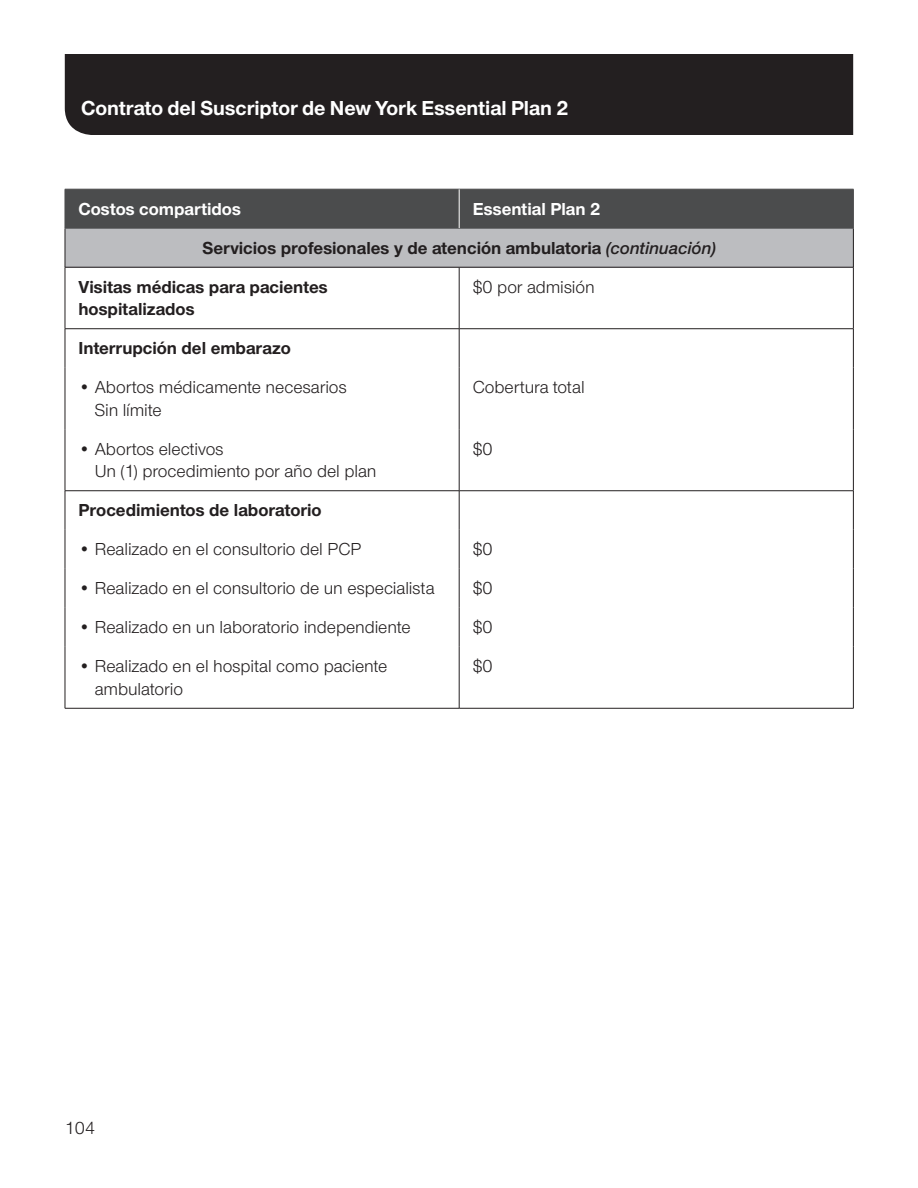
<style>
.page{position:relative;width:918px;height:1188px;background:#fff}
.page>*{position:absolute;margin:0;border:0;box-sizing:border-box;transform-origin:0 0}
.t1{font:700 21px "UHC Sans";color:#fff}
.Chart___body_-_12_15{font:18px/22.5px "UHC Sans";letter-spacing:-.005em;color:#231f20}
.Chart___body_-_12_15-2{font:700 18px/22.5px "UHC Sans";color:#231f20}
.Chart___subheads_-_B{font:700 18px "UHC Sans";color:#231f20}
.Chart___headers_-_RE{font:700 18px "UHC Sans";color:#fff}
.s1{font-weight:600;font-style:italic}
</style>
<div class="page">
<div style="left:65px;top:54px;width:788px;height:81px;background:#231f20"></div>
<div style="left:66px;top:190px;width:787px;height:38px;background:#4b4c4d"></div>
<div style="left:65px;top:228px;width:788px;height:39px;background:#bcbdc0"></div>
<hr style="left:65px;top:228px;width:1px;height:39px;background:#231f20">
<hr style="left:853px;top:228px;width:1px;height:39px;background:#231f20">
<hr style="left:65px;top:267px;width:1px;height:62px;background:#231f20">
<hr style="left:459px;top:267px;width:1px;height:62px;background:#231f20">
<hr style="left:853px;top:267px;width:1px;height:62px;background:#231f20">
<hr style="left:65px;top:708px;width:394px;height:1px;background:#231f20">
<hr style="left:459px;top:708px;width:395px;height:1px;background:#231f20">
<hr style="left:65px;top:189px;width:394px;height:1px;background:#4b4c4d">
<hr style="left:65px;top:189px;width:1px;height:39px;background:#4b4c4d">
<hr style="left:459px;top:189px;width:395px;height:1px;background:#4b4c4d">
<hr style="left:853px;top:189px;width:1px;height:39px;background:#4b4c4d">
<hr style="left:65px;top:228px;width:394px;height:1px;background:#4b4c4d">
<hr style="left:459px;top:228px;width:395px;height:1px;background:#4b4c4d">
<hr style="left:459px;top:189px;width:1px;height:39px;background:#fff">
<hr style="left:65px;top:267px;width:394px;height:1px;background:#231f20">
<hr style="left:65px;top:490px;width:394px;height:1px;background:#231f20">
<hr style="left:459px;top:267px;width:395px;height:1px;background:#231f20">
<hr style="left:459px;top:490px;width:395px;height:1px;background:#231f20">
<hr style="left:65px;top:491px;width:1px;height:39px;background:#231f20">
<hr style="left:459px;top:491px;width:1px;height:39px;background:#231f20">
<hr style="left:853px;top:491px;width:1px;height:39px;background:#231f20">
<hr style="left:65px;top:530px;width:1px;height:39px;background:#231f20">
<hr style="left:459px;top:530px;width:1px;height:39px;background:#231f20">
<hr style="left:853px;top:530px;width:1px;height:39px;background:#231f20">
<hr style="left:65px;top:569px;width:1px;height:39px;background:#231f20">
<hr style="left:459px;top:569px;width:1px;height:39px;background:#231f20">
<hr style="left:853px;top:569px;width:1px;height:39px;background:#231f20">
<hr style="left:65px;top:608px;width:1px;height:39px;background:#231f20">
<hr style="left:459px;top:608px;width:1px;height:39px;background:#231f20">
<hr style="left:853px;top:608px;width:1px;height:39px;background:#231f20">
<hr style="left:65px;top:647px;width:1px;height:61px;background:#231f20">
<hr style="left:459px;top:647px;width:1px;height:61px;background:#231f20">
<hr style="left:853px;top:647px;width:1px;height:61px;background:#231f20">
<hr style="left:65px;top:328px;width:394px;height:1px;background:#231f20">
<hr style="left:65px;top:329px;width:1px;height:39px;background:#231f20">
<hr style="left:459px;top:328px;width:395px;height:1px;background:#231f20">
<hr style="left:459px;top:329px;width:1px;height:39px;background:#231f20">
<hr style="left:853px;top:329px;width:1px;height:39px;background:#231f20">
<hr style="left:65px;top:368px;width:1px;height:61px;background:#231f20">
<hr style="left:459px;top:368px;width:1px;height:61px;background:#231f20">
<hr style="left:853px;top:368px;width:1px;height:61px;background:#231f20">
<hr style="left:65px;top:429px;width:1px;height:62px;background:#231f20">
<hr style="left:459px;top:429px;width:1px;height:62px;background:#231f20">
<hr style="left:853px;top:429px;width:1px;height:62px;background:#231f20">
<p class="t1" style="left:81px;top:94px;width:489px">Contrato del Suscriptor de New York Essential Plan 2</p>
<p class="Chart___headers_-_RE" style="left:78px;top:197px;width:164px">Costos compartidos</p>
<p class="Chart___headers_-_RE" style="left:473px;top:197px;width:129px">Essential Plan 2</p>
<p class="Chart___subheads_-_B" style="left:202px;top:236px;width:515px">Servicios profesionales y de atención ambulatoria <span class="s1">(continuación)</span></p>
<p class="Chart___body_-_12_15-2" style="left:78px;top:275px;width:251px">Visitas médicas para pacientes hospitalizados</p>
<p class="Chart___body_-_12_15" style="left:473px;top:275px;width:124px">$0 por admisión</p>
<p class="Chart___body_-_12_15-2" style="left:78px;top:336px;width:214px">Interrupción del embarazo</p>
<p class="Chart___body_-_12_15" style="left:95px;top:375px;width:254px;text-indent:-16px">• Abortos médicamente necesarios<br>Sin límite</p>
<p class="Chart___body_-_12_15" style="left:473px;top:375px;width:114px">Cobertura total</p>
<p class="Chart___body_-_12_15" style="left:95px;top:437px;width:283px;text-indent:-16px">• Abortos electivos<br>Un (1) procedimiento por año del plan</p>
<p class="Chart___body_-_12_15" style="left:473px;top:437px;width:22px">$0</p>
<p class="Chart___body_-_12_15-2" style="left:78px;top:498px;width:245px">Procedimientos de laboratorio</p>
<p class="Chart___body_-_12_15" style="left:78px;top:537px;width:285px">• Realizado en el consultorio del PCP</p>
<p class="Chart___body_-_12_15" style="left:473px;top:537px;width:22px">$0</p>
<p class="Chart___body_-_12_15" style="left:78px;top:576px;width:358px">• Realizado en el consultorio de un especialista</p>
<p class="Chart___body_-_12_15" style="left:473px;top:576px;width:22px">$0</p>
<p class="Chart___body_-_12_15" style="left:78px;top:615px;width:334px">• Realizado en un laboratorio independiente</p>
<p class="Chart___body_-_12_15" style="left:473px;top:615px;width:22px">$0</p>
<p class="Chart___body_-_12_15" style="left:95px;top:654px;width:294px;text-indent:-16px">• Realizado en el hospital como paciente ambulatorio</p>
<p class="Chart___body_-_12_15" style="left:473px;top:654px;width:22px">$0</p>
<p class="Chart___body_-_12_15" style="left:65px;top:1116px;width:32px">104</p>
</div>
